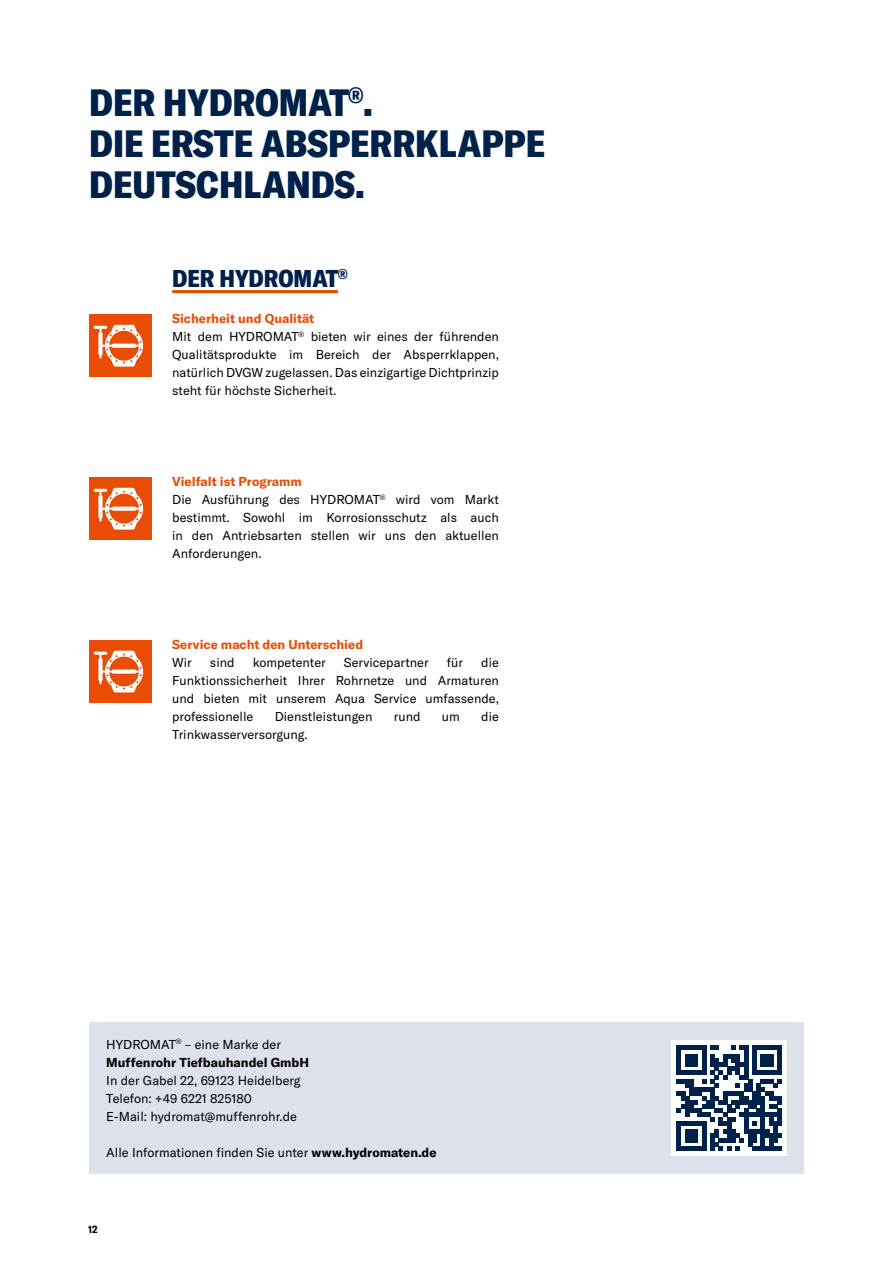
<style>
.page{position:relative;width:893px;height:1263px;background:#fff}
.page>*{position:absolute;margin:0;border:0;box-sizing:border-box;transform-origin:0 0}
.t1{font:900 condensed 37.5px/41.2px "GT America";color:#00214a}
.t2{font:900 condensed 24px "GT America";color:#00214a}
.t3{font:12.75px/18px "GT America";color:#000}
.t4{font:700 12.75px/18px "GT America";color:#000}
.t5{font:700 12.75px "GT America";color:#e94c05}
.t6{font:700 condensed 10.5px "GT America";color:#000}
.s1{font-weight:700;color:#e94c05}
.s2{font-weight:400}
.s3{font-weight:700}
</style>
<div class="page">
<div style="left:89px;top:1022px;width:715px;height:152px;background:#dde1eb"></div>
<div style="left:89px;top:314px;width:63px;height:63px;background:#e94c05"></div>
<svg style="left:94px;top:325px;width:49px;height:42px"></svg>
<div style="left:89px;top:640px;width:63px;height:63px;background:#e94c05"></div>
<svg style="left:94px;top:651px;width:49px;height:41px"></svg>
<hr style="left:172px;top:290px;width:166px;height:3px;background:#e94c05">
<div style="left:89px;top:477px;width:63px;height:63px;background:#e94c05"></div>
<svg style="left:94px;top:488px;width:49px;height:42px"></svg>
<div style="left:672px;top:1041px;width:115px;height:115px;background:#fff"></div>
<svg style="left:677px;top:1046px;width:105px;height:104px"></svg>
<h1 class="t1" style="left:89px;top:81px;width:457px">DER HYDROMAT<sup>®</sup>.<br>DIE ERSTE ABSPERRKLAPPE<br>DEUTSCHLANDS.</h1>
<h2 class="t2" style="left:172px;top:263px;width:177px">DER HYDROMAT<sup>®</sup></h2>
<p class="t3" style="left:172px;top:310px;width:328px"><span class="s1">Sicherheit und Qualität<br></span>Mit dem HYDROMAT<sup>®</sup> bieten wir eines der führenden Qualitätsprodukte im Bereich der Absperrklappen, natürlich DVGW zugelassen. Das einzigartige Dichtprinzip steht für höchste Sicherheit.</p>
<p class="t3" style="left:172px;top:473px;width:328px"><span class="s1">Vielfalt ist Programm<br></span>Die Ausführung des HYDROMAT<sup>®</sup> wird vom Markt bestimmt. Sowohl im Korrosionsschutz als auch in den Antriebsarten stellen wir uns den aktuellen Anforderungen.</p>
<p class="t5" style="left:172px;top:637px;width:192px">Service macht den Unterschied</p>
<p class="t3" style="left:172px;top:654px;width:21px">Wir</p>
<p class="t3" style="left:210px;top:654px;width:26px">sind</p>
<p class="t3" style="left:253px;top:654px;width:75px">kompetenter</p>
<p class="t3" style="left:344px;top:654px;width:86px">Servicepartner</p>
<p class="t3" style="left:447px;top:654px;width:18px">für</p>
<p class="t3" style="left:172px;top:654px;width:328px;text-align:justify;text-indent:309px">die Funktionssicherheit Ihrer Rohrnetze und Armaturen und bieten mit unserem Aqua Service umfassende, professionelle</p>
<p class="t3" style="left:275px;top:708px;width:99px">Dienstleistungen</p>
<p class="t3" style="left:394px;top:708px;width:28px">rund</p>
<p class="t3" style="left:442px;top:708px;width:19px">um</p>
<p class="t3" style="left:481px;top:708px;width:19px">die</p>
<p class="t3" style="left:172px;top:726px;width:137px">Trinkwasserversorgung.</p>
<p class="t4" style="left:106px;top:1035px;width:204px"><span class="s2">HYDROMAT</span><sup>®</sup> <span class="s2">– eine Marke der<br></span>Muffenrohr Tiefbauhandel GmbH</p>
<p class="t3" style="left:106px;top:1071px;width:196px">In der Gabel 22, 69123 Heidelberg<br>Telefon: +49 6221 825180<br>E-Mail: hydromat@muffenrohr.de</p>
<p class="t3" style="left:106px;top:1143px;width:332px">Alle Informationen finden Sie unter <span class="s3">www.hydromaten.de</span></p>
<p class="t6" style="left:88px;top:1223px;width:11px">12</p>
</div>
